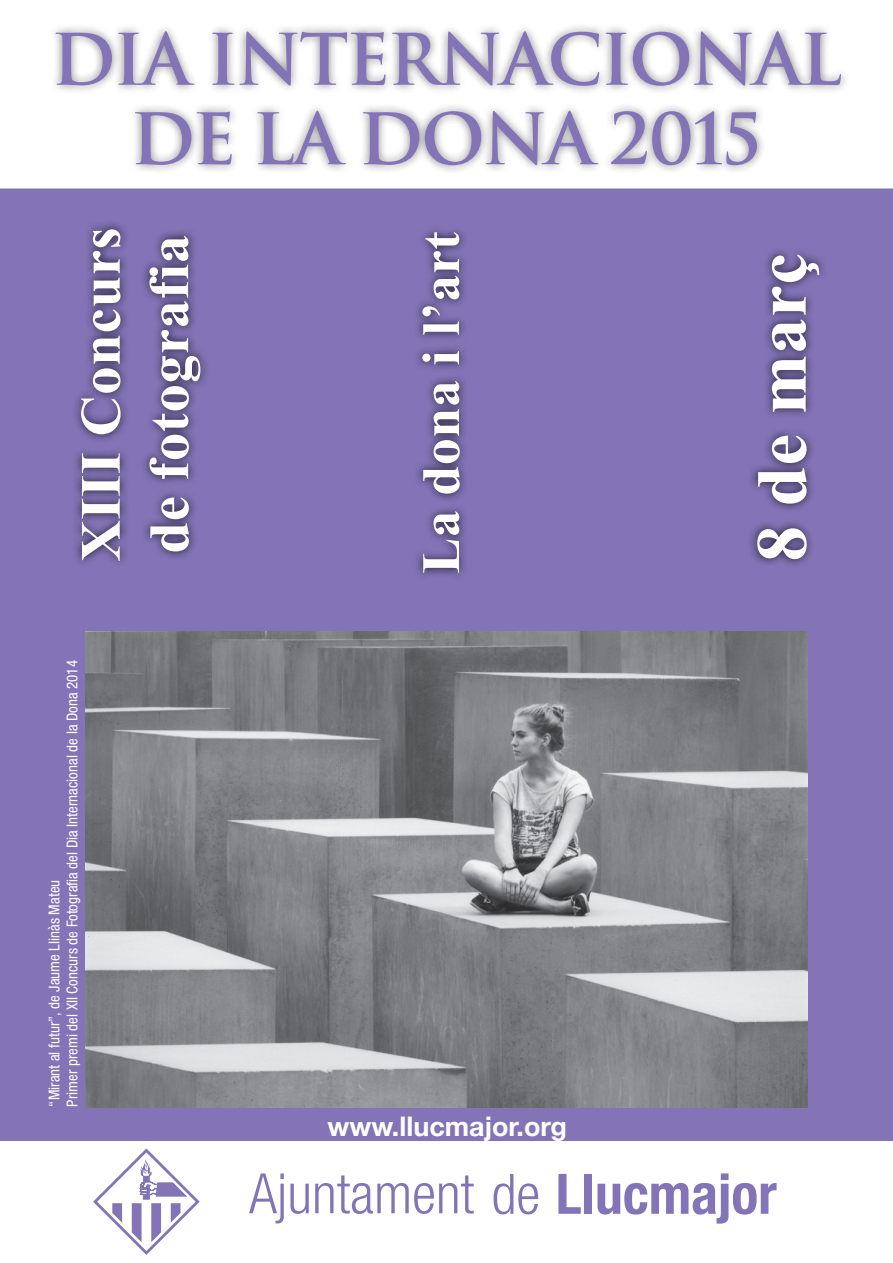
<style>
.page{position:relative;width:893px;height:1263px;background:#fff}
.page>*{position:absolute;margin:0;border:0;box-sizing:border-box;transform-origin:0 0}
.t1{font:700 71.7px "Times New Roman";letter-spacing:.01em;color:#fff}
.t2{font:700 69px/79.5px "Trajan";letter-spacing:-.03em;color:#8274b6;text-align:center}
.t3{font:700 57px/68.4px "Times New Roman";letter-spacing:.01em;color:#fff}
.t4{font:700 54px "Times New Roman";letter-spacing:.01em;color:#fff}
.t5{font:700 27px "Helvetica Neue";color:#fff}
.t6{font:condensed 15px/18px "Helvetica Neue";color:#fff}
</style>
<div class="page">
<div style="left:0;top:191px;width:893px;height:949px;background:#8274b6"></div>
<div style="left:47px;top:22px;width:803px;height:153px;background:#000;opacity:.5"></div>
<div style="left:72px;top:220px;width:138px;height:349px;background:#000;opacity:.75"></div>
<div style="left:413px;top:223px;width:55px;height:358px;background:#000;opacity:.75"></div>
<div style="left:747px;top:246px;width:81px;height:322px;background:#000;opacity:.75"></div>
<svg style="left:93px;top:1140px;width:133px;height:115px"></svg>
<svg style="left:249px;top:1173px;width:35px;height:50px"></svg>
<svg style="left:290px;top:1183px;width:19px;height:31px"></svg>
<svg style="left:315px;top:1175px;width:159px;height:39px"></svg>
<svg style="left:494px;top:1174px;width:44px;height:40px"></svg>
<svg style="left:558px;top:1174px;width:23px;height:40px"></svg>
<div style="left:584px;top:1174px;width:8px;height:40px;background:#8274b6"></div>
<svg style="left:597px;top:1173px;width:180px;height:50px"></svg>
<img style="left:85px;top:631px;width:722px;height:477px">
<h2 class="t2" style="left:51px;top:20px;width:792px">DIA INTERNACIONAL<br>DE LA DONA 2015</h2>
<h3 class="t3" style="left:66px;top:561px;width:336px;rotate:-90deg">XIII Concurs de fotografia</h3>
<h3 class="t4" style="left:410px;top:574px;width:344px;rotate:-90deg">La dona i l’art</h3>
<p class="t6" style="left:45px;top:1106px;width:448px;rotate:-90deg">“Mirant al futur”, de Jaume Llinàs Mateu<br>Primer premi del XII Concurs de Fotografia del Dia Internacional de la Dona 2014</p>
<h3 class="t5" style="left:328px;top:1110px;width:241px">www.llucmajor.org</h3>
<h1 class="t1" style="left:740px;top:562px;width:310px;rotate:-90deg">8 de març</h1>
</div>
